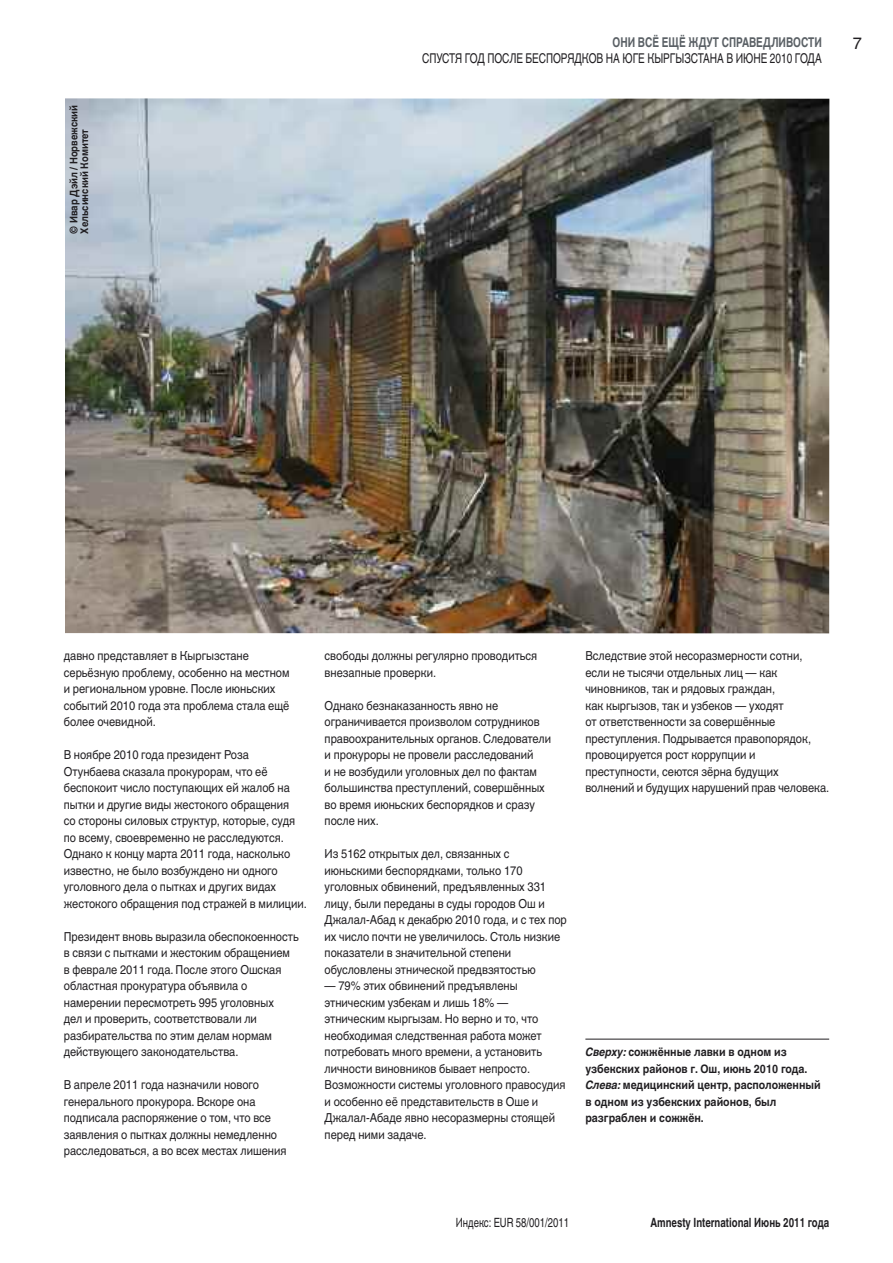
<style>
.page{position:relative;width:893px;height:1263px;background:#fff}
.page>*{position:absolute;margin:0;border:0;box-sizing:border-box;transform-origin:0 0}
.t1{font:16.5px "Amnesty Helvetica World";color:#201e21}
.t2{font:13.5px "Amnesty Helvetica World";color:#201e21;scale:.75 1}
.t3{font:700 13.5px "Amnesty Helvetica World";color:#5a6065;scale:.75 1}
.t4{font:700 12.75px "Amnesty Helvetica World";color:#201e21;scale:.75 1}
.t5{font:12.75px "Amnesty Helvetica World";color:#201e21;scale:.75 1}
.t6{font:12.3px/16.5px "Amnesty Helvetica World";color:#201e21;scale:.9 1}
.t7{font:700 11.7px/16.5px "Amnesty Helvetica World";color:#201e21;scale:.9 1}
.t8{font:700 10.5px/10.5px "Amnesty Helvetica World";color:#201e21;scale:.9 1}
.s1{font-family:"Amnesty Helvetica World Bold I";font-weight:400}
</style>
<div class="page">
<img style="left:65px;top:98px;width:764px;height:535px">
<hr style="left:585px;top:1039px;width:244px;height:1px;background:#201e21">
<p class="t8" style="left:69px;top:234px;width:145px;rotate:-90deg">© Ивар Дэйл / Норвежский<br>Хельсинский Комитет</p>
<p class="t3" style="left:613px;top:34px;width:281px">ОНИ ВСЁ ЕЩЁ ЖДУТ СПРАВЕДЛИВОСТИ</p>
<p class="t2" style="left:422px;top:50px;width:535px">СПУСТЯ ГОД ПОСЛЕ БЕСПОРЯДКОВ НА ЮГЕ КЫРГЫЗСТАНА В ИЮНЕ 2010 ГОДА</p>
<h1 class="t1" style="left:853px;top:34px;width:11px">7</h1>
<p class="t6" style="left:64px;top:648px;width:252px">давно представляет в Кыргызстане серьёзную проблему, особенно на местном и региональном уровне. После июньских событий 2010 года эта проблема стала ещё более очевидной.</p>
<p class="t6" style="left:64px;top:747px;width:272px">В ноябре 2010 года президент Роза Отунбаева сказала прокурорам, что её беспокоит число поступающих ей жалоб на пытки и другие виды жестокого обращения<br>со стороны силовых структур, которые, судя по всему, своевременно не расследуются.<br>Однако к концу марта 2011 года, насколько известно, не было возбуждено ни одного уголовного дела о пытках и других видах жестокого обращения под стражей в милиции.</p>
<p class="t6" style="left:64px;top:928px;width:263px">Президент вновь выразила обеспокоенность в связи с пытками и жестоким обращением в феврале 2011 года. После этого Ошская областная прокуратура объявила о намерении пересмотреть 995 уголовных<br>дел и проверить, соответствовали ли разбирательства по этим делам нормам действующего законодательства.</p>
<p class="t6" style="left:64px;top:1077px;width:249px">В апреле 2011 года назначили нового генерального прокурора. Вскоре она подписала распоряжение о том, что все заявления о пытках должны немедленно расследоваться, а во всех местах лишения</p>
<p class="t6" style="left:325px;top:648px;width:238px">свободы должны регулярно проводиться внезапные проверки.</p>
<p class="t6" style="left:325px;top:697px;width:253px">Однако безнаказанность явно не ограничивается произволом сотрудников правоохранительных органов. Следователи и прокуроры не провели расследований<br>и не возбудили уголовных дел по фактам большинства преступлений, совершённых во время июньских беспорядков и сразу после них.</p>
<p class="t6" style="left:325px;top:846px;width:271px">Из 5162 открытых дел, связанных с июньскими беспорядками, только 170 уголовных обвинений, предъявленных 331 лицу, были переданы в суды городов Ош и Джалал-Абад к декабрю 2010 года, и с тех пор их число почти не увеличилось. Столь низкие показатели в значительной степени обусловлены этнической предвзятостью</p>
<p class="t6" style="left:325px;top:977px;width:269px">— 79% этих обвинений предъявлены этническим узбекам и лишь 18% — этническим кыргызам. Но верно и то, что необходимая следственная работа может потребовать много времени, а установить личности виновников бывает непросто.<br>Возможности системы уголовного правосудия и особенно её представительств в Оше и Джалал-Абаде явно несоразмерны стоящей перед ними задаче.</p>
<p class="t6" style="left:585px;top:647px;width:272px">Вследствие этой несоразмерности сотни, если не тысячи отдельных лиц — как чиновников, так и рядовых граждан,<br>как кыргызов, так и узбеков — уходят<br>от ответственности за совершённые преступления. Подрывается правопорядок, провоцируется рост коррупции и преступности, сеются зёрна будущих волнений и будущих нарушений прав человека.</p>
<p class="t7" style="left:585px;top:1044px;width:263px"><span class="s1">Сверху:</span> сожжённые лавки в одном из узбекских районов г. Ош, июнь 2010 года.<br><span class="s1">Слева:</span> медицинский центр, расположенный в одном из узбекских районов, был разграблен и сожжён.</p>
<p class="t5" style="left:456px;top:1215px;width:152px">Индекс: EUR 58/001/2011</p>
<p class="t4" style="left:650px;top:1215px;width:240px">Amnesty International Июнь 2011 года</p>
</div>
